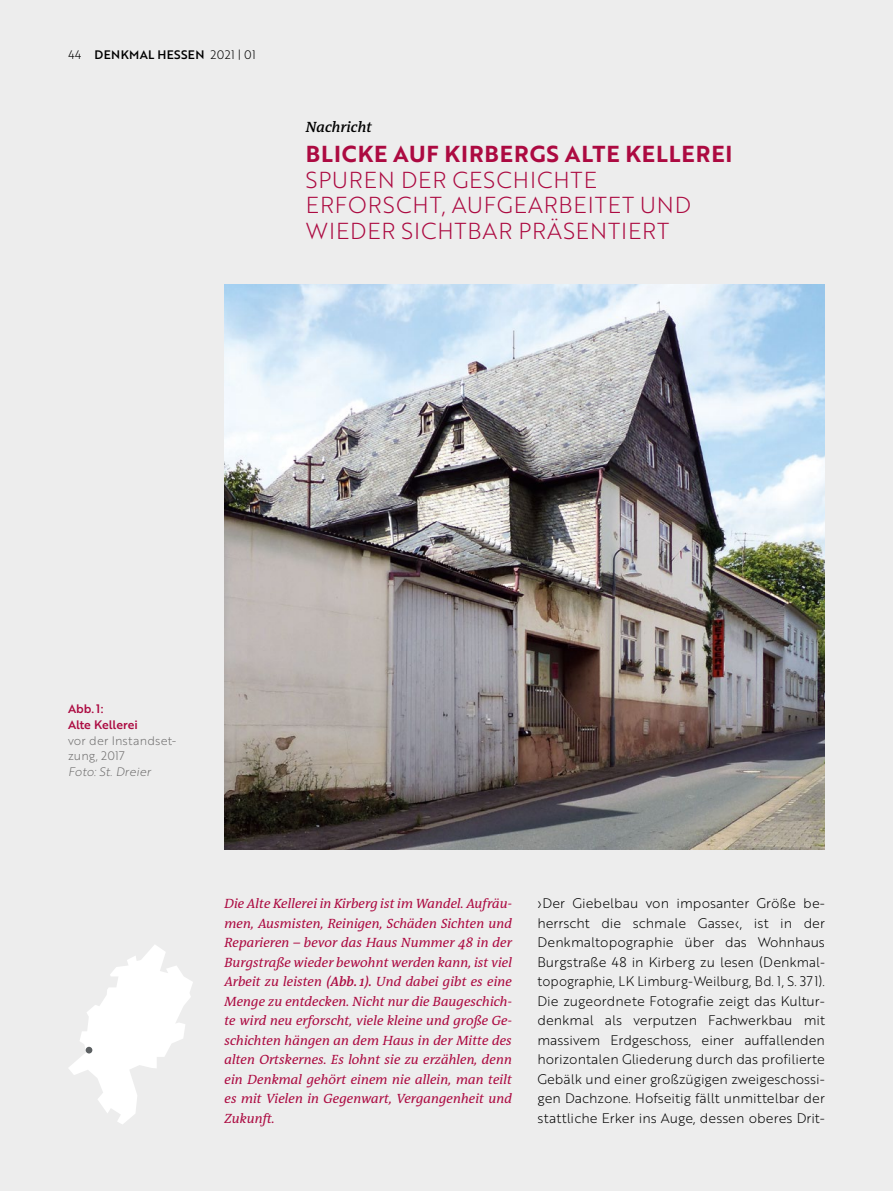
<style>
.page{position:relative;width:893px;height:1191px;background:#ededed}
.page>*{position:absolute;margin:0;border:0;box-sizing:border-box;transform-origin:0 0}
.t1{font:22.5px/25.5px "Brother 1816 Light";letter-spacing:.04em;color:#ac0a41}
.t2{font:22.5px "Brother 1816 Bold";letter-spacing:.04em;color:#ac0a41}
.t3{font:italic 600 15px "The Antiqua B W6";color:#000}
.t4{font:13.5px/19.5px "Brother 1816 Light";color:#000;text-align:justify}
.t5{font:italic 13.5px/19.5px "The Antiqua B W5 Plain";color:#ac0a41;text-align:justify}
.t6{font:12px/15.8px "Brother 1816 Light";letter-spacing:.015em;color:#706f6f}
.t7{font:12px "Brother 1816 Medium";letter-spacing:.03em;color:#000}
.t8{font:12px/15.8px "Brother 1816 Medium";color:#ac0a41}
.t9{font:12px "Brother 1816 Light Italic";letter-spacing:.005em;color:#706f6f}
.s1{font-family:"Brother 1816 Light"}
.s2{font-family:"Brother 1816 Light 2"}
.s3{font-family:"The Antiqua B W6";font-weight:600}
</style>
<div class="page">
<img style="left:225px;top:284px;width:600px;height:565px">
<svg style="left:69px;top:945px;width:124px;height:179px"></svg>
<div style="left:86px;top:1046px;width:6px;height:7px;background:#5c6062;border-radius:50%"></div>
<p class="t7" style="left:68px;top:46px;width:189px"><span class="s1">44</span> DENKMAL HESSEN <span class="s2">2021 | 01</span></p>
<p class="t3" style="left:306px;top:118px;width:67px">Nachricht</p>
<h1 class="t2" style="left:306px;top:137px;width:428px">BLICKE AUF KIRBERGS ALTE KELLEREI</h1>
<h1 class="t1" style="left:306px;top:166px;width:387px">SPUREN DER GESCHICHTE<br>ERFORSCHT, AUFGEARBEITET UND<br>WIEDER SICHTBAR PRÄSENTIERT</h1>
<p class="t8" style="left:68px;top:700px;width:71px">Abb. 1:<br>Alte Kellerei</p>
<p class="t6" style="left:68px;top:732px;width:110px">vor der Instandset&shy;zung, 2017</p>
<p class="t9" style="left:68px;top:763px;width:84px">Foto: St. Dreier</p>
<p class="t5" style="left:225px;top:894px;width:289px">Die Alte Kellerei in Kirberg ist im Wandel. Aufräu&shy;men, Ausmisten, Reinigen, Schäden Sichten und Reparieren – bevor das Haus Nummer 48 in der Burgstraße wieder bewohnt werden kann, ist viel Arbeit zu leisten <span class="s3">(Abb. 1).</span> Und dabei gibt es eine Menge zu entdecken. Nicht nur die Baugeschich&shy;te wird neu erforscht, viele kleine und große Ge&shy;schichten hängen an dem Haus in der Mitte des alten Ortskernes. Es lohnt sie zu erzählen, denn ein Denkmal gehört einem nie allein, man teilt es mit Vielen in Gegenwart, Vergangenheit und Zukunft.</p>
<p class="t4" style="left:537px;top:893px;width:289px">›Der Giebelbau von imposanter Größe be&shy;herrscht die schmale Gasse‹, ist in der Denkmaltopographie über das Wohnhaus Burgstraße 48 in Kirberg zu lesen (Denkmal&shy;topographie, LK Limburg-Weilburg, Bd. 1, S. 371).<br>Die zugeordnete Fotografie zeigt das Kultur&shy;denkmal als verputzen Fachwerkbau mit massivem Erdgeschoss, einer auffallenden horizontalen Gliederung durch das profilierte Gebälk und einer großzügigen zweigeschossi&shy;gen Dachzone. Hofseitig fällt unmittelbar der stattliche Erker ins Auge, dessen oberes Drit-</p>
</div>
